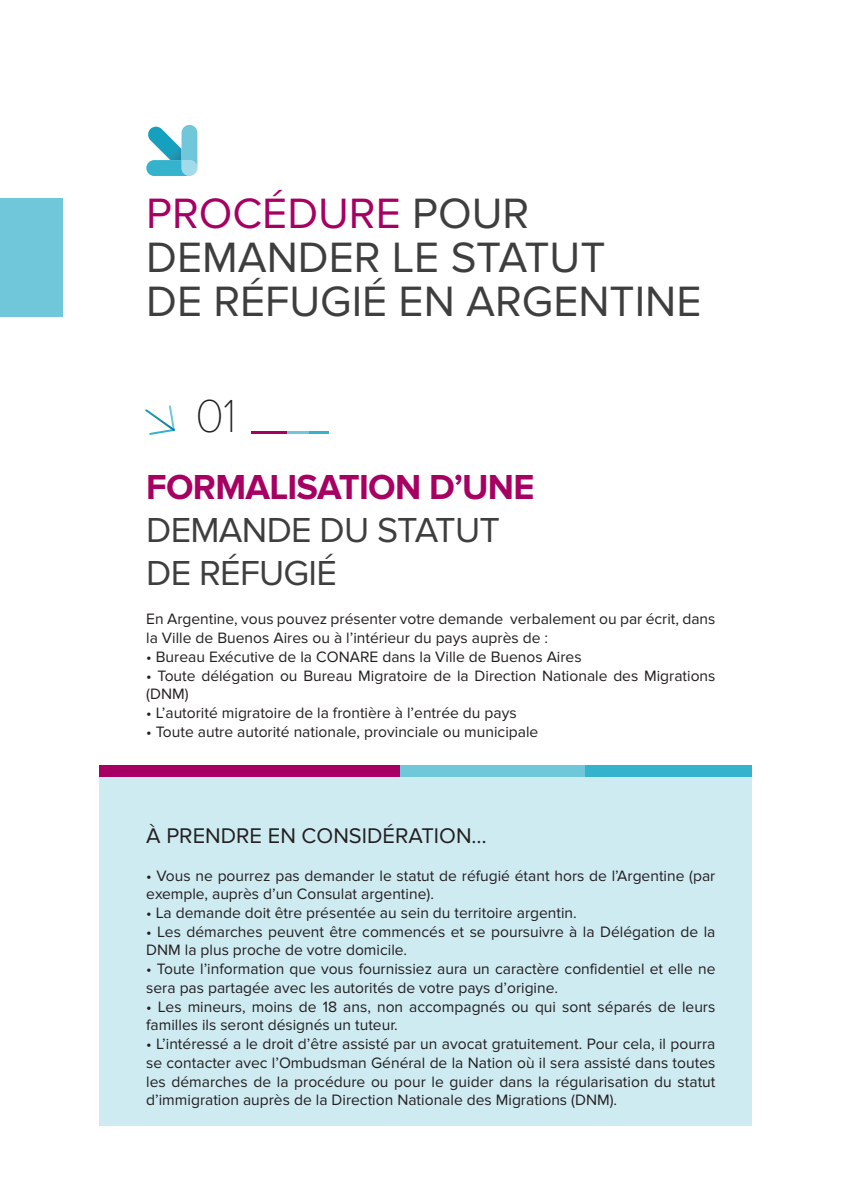
<style>
.page{position:relative;width:851px;height:1191px;background:#fff}
.page>*{position:absolute;margin:0;border:0;box-sizing:border-box;transform-origin:0 0}
.t1{font:100 48px "Proxima Nova T";color:#231f20}
.t2{font:44px/44px "Proxima Nova";color:#3e3e3f}
.t3{font:36px/43.2px "Proxima Nova";letter-spacing:-.02em;color:#3e3e3f}
.t4{font:700 36px "Proxima Nova";letter-spacing:-.02em;color:#a70063}
.t5{font:22px "Proxima Nova";color:#231f20}
.t6{font:15.6px/18.8px "Proxima Nova";color:#231f20}
.s1{color:#a70063}
</style>
<div class="page">
<div style="left:0;top:198px;width:63px;height:118px;background:#6fc7d9"></div>
<svg style="left:146px;top:125px;width:51px;height:51px"></svg>
<div style="left:99px;top:765px;width:652px;height:360px;background:#cfebf2"></div>
<div style="left:99px;top:765px;width:301px;height:12px;background:#a70063"></div>
<div style="left:400px;top:765px;width:184px;height:12px;background:#6fc7d9"></div>
<div style="left:584px;top:765px;width:167px;height:12px;background:#35b3cd"></div>
<hr style="left:251px;top:431px;width:36px;height:2px;background:#a70063">
<hr style="left:287px;top:431px;width:22px;height:2px;background:#6fc7d9">
<hr style="left:309px;top:431px;width:20px;height:2px;background:#35b3cd">
<svg style="left:145px;top:405px;width:30px;height:30px"></svg>
<h2 class="t2" style="left:146px;top:191px;width:556px"><span class="s1">PROCÉDURE</span> POUR<br>DEMANDER LE STATUT<br>DE RÉFUGIÉ EN ARGENTINE</h2>
<h1 class="t1" style="left:195px;top:388px;width:43px">01</h1>
<h3 class="t4" style="left:146px;top:466px;width:390px">FORMALISATION D’UNE</h3>
<h3 class="t3" style="left:146px;top:509px;width:355px">DEMANDE DU STATUT<br>DE RÉFUGIÉ</h3>
<p class="t6" style="left:146px;top:610px;width:570px">En Argentine, vous pouvez présenter votre demande verbalement ou par écrit, dans la Ville de Buenos Aires ou à l’intérieur du pays auprès de :</p>
<p class="t6" style="left:146px;top:647px;width:437px">• Bureau Exécutive de la CONARE dans la Ville de Buenos Aires</p>
<p class="t6" style="left:146px;top:666px;width:570px">• Toute délégation ou Bureau Migratoire de la Direction Nationale des Migrations (DNM)</p>
<p class="t6" style="left:146px;top:703px;width:372px">• L’autorité migratoire de la frontière à l’entrée du pays</p>
<p class="t6" style="left:146px;top:722px;width:393px">• Toute autre autorité nationale, provinciale ou municipale</p>
<h3 class="t5" style="left:146px;top:823px;width:342px">À PRENDRE EN CONSIDÉRATION…</h3>
<p class="t6" style="left:146px;top:866px;width:570px">• Vous ne pourrez pas demander le statut de réfugié étant hors de l’Argentine (par exemple, auprès d’un Consulat argentine).</p>
<p class="t6" style="left:146px;top:903px;width:432px">• La demande doit être présentée au sein du territoire argentin.</p>
<p class="t6" style="left:146px;top:922px;width:570px">• Les démarches peuvent être commencés et se poursuivre à la Délégation de la<br>DNM la plus proche de votre domicile.</p>
<p class="t6" style="left:146px;top:959px;width:570px">• Toute l’information que vous fournissiez aura un caractère confidentiel et elle ne sera pas partagée avec les autorités de votre pays d’origine.</p>
<p class="t6" style="left:146px;top:997px;width:570px">• Les mineurs, moins de 18 ans, non accompagnés ou qui sont séparés de leurs familles ils seront désignés un tuteur.</p>
<p class="t6" style="left:146px;top:1034px;width:570px;text-align:justify">• L’intéressé a le droit d’être assisté par un avocat gratuitement. Pour cela, il pourra se contacter avec l’Ombudsman Général de la Nation où il sera assisté dans toutes les démarches de la procédure ou pour le guider dans la régularisation du statut d’immigration auprès de la Direction Nationale des Migrations (DNM).</p>
</div>
